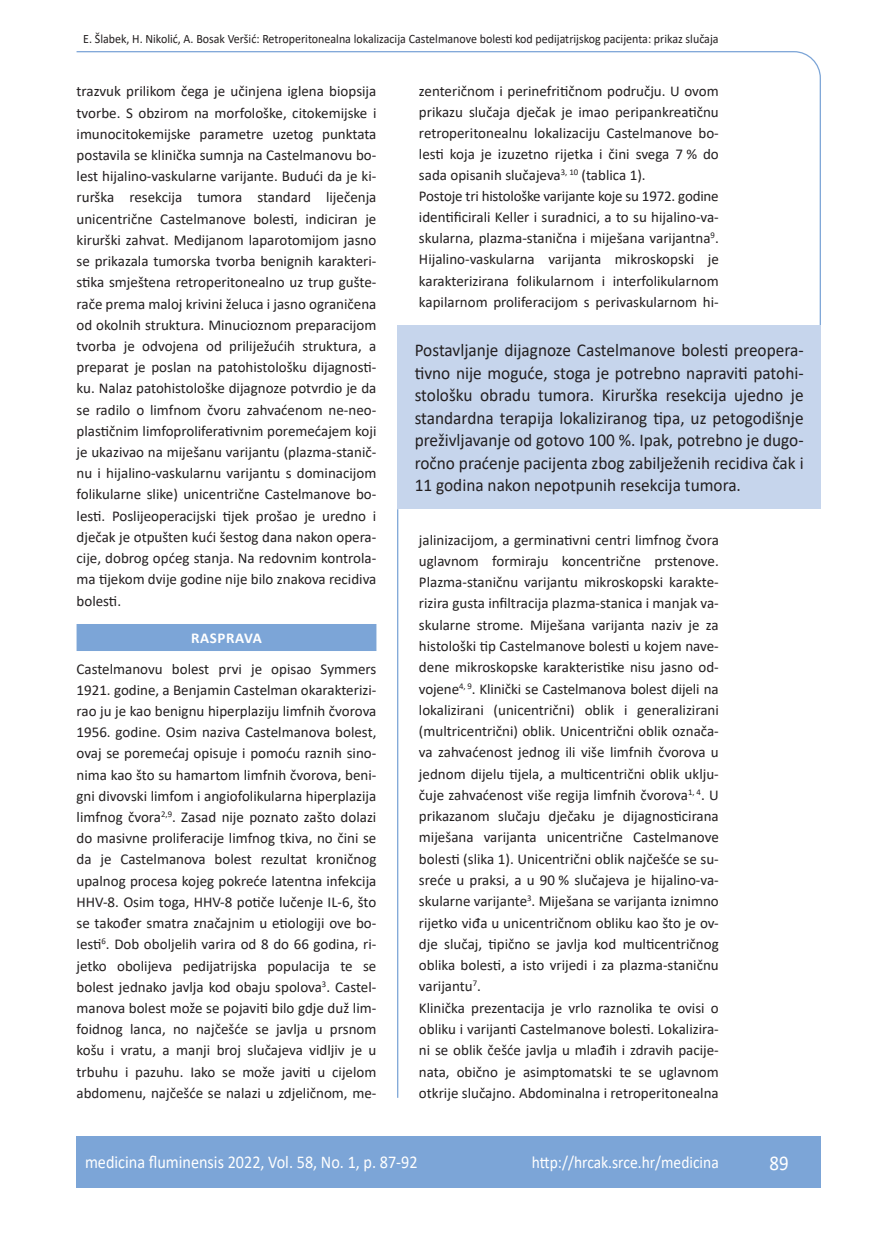
<style>
.page{position:relative;width:872px;height:1234px;background:#fff}
.page>*{position:absolute;margin:0;border:0;box-sizing:border-box;transform-origin:0 0}
.t1{font:21px "Calibri";color:#fff;scale:.9 1}
.anterfile{font:18px/22.5px "Calibri";color:#231f20;text-align:justify;scale:.96 1}
.t2{font:18px "Calibri";color:#fff;scale:.9 1}
.t3{font:17.25px "Calibri";color:#fff;scale:.9 1}
.osnovni_tekst{font:15px/21.1px "Calibri";color:#231f20;text-align:justify}
.naslov_ruler{font:700 15px "Calibri";letter-spacing:.04em;color:#fff}
.glava{font:12.75px "Calibri";color:#231f20;scale:.94 1}
</style>
<div class="page">
<svg style="left:76px;top:51px;width:745px;height:276px"></svg>
<hr style="left:397px;top:509px;width:1px;height:588px;background:#7ca5d7">
<div style="left:77px;top:1135px;width:744px;height:51px;background:#7ca5d7"></div>
<div style="left:77px;top:624px;width:299px;height:27px;background:#7ca5d7"></div>
<div style="left:398px;top:325px;width:422px;height:184px;background:#c6d5ec"></div>
<p class="glava" style="left:83px;top:29px;width:677px">E. Šlabek, H. Nikolić, A. Bosak Veršić: Retroperitonealna lokalizacija Castelmanove bolesti kod pedijatrijskog pacijenta: prikaz slučaja</p>
<p class="osnovni_tekst" style="left:77px;top:80px;width:301px">trazvuk prilikom čega je učinjena iglena biopsija tvorbe. S obzirom na morfološke, citokemijske i imunocitokemijske parametre uzetog punktata postavila se klinička sumnja na Castelmanovu bo&shy;lest hijalino-vaskularne varijante. Budući da je ki&shy;rurška resekcija tumora standard liječenja unicentrične Castelmanove bolesti, indiciran je kirurški zahvat. Medijanom laparotomijom jasno se prikazala tumorska tvorba benignih karakteri&shy;stika smještena retroperitonealno uz trup gušte&shy;rače prema maloj krivini želuca i jasno ograničena od okolnih struktura. Minucioznom preparacijom tvorba je odvojena od priliježućih struktura, a preparat je poslan na patohistološku dijagnosti&shy;ku. Nalaz patohistološke dijagnoze potvrdio je da se radilo o limfnom čvoru zahvaćenom ne-neo&shy;plastičnim limfoproliferativnim poremećajem koji je ukazivao na miješanu varijantu (plazma-stanič&shy;nu i hijalino-vaskularnu varijantu s dominacijom folikularne slike) unicentrične Castelmanove bo&shy;lesti. Poslijeoperacijski tijek prošao je uredno i dječak je otpušten kući šestog dana nakon opera&shy;cije, dobrog općeg stanja. Na redovnim kontrola&shy;ma tijekom dvije godine nije bilo znakova recidiva bolesti.</p>
<p class="naslov_ruler" style="left:191px;top:627px;width:72px">RASPRAVA</p>
<p class="osnovni_tekst" style="left:77px;top:657px;width:301px">Castelmanovu bolest prvi je opisao Symmers 1921. godine, a Benjamin Castelman okarakterizi&shy;rao ju je kao benignu hiperplaziju limfnih čvorova 1956. godine. Osim naziva Castelmanova bolest, ovaj se poremećaj opisuje i pomoću raznih sino&shy;nima kao što su hamartom limfnih čvorova, beni&shy;gni divovski limfom i angiofolikularna hiperplazija limfnog čvora<sup>2,9</sup>. Zasad nije poznato zašto dolazi do masivne proliferacije limfnog tkiva, no čini se da je Castelmanova bolest rezultat kroničnog upalnog procesa kojeg pokreće latentna infekcija HHV-8. Osim toga, HHV-8 potiče lučenje IL-6, što se također smatra značajnim u etiologiji ove bo&shy;lesti<sup>6</sup>. Dob oboljelih varira od 8 do 66 godina, ri&shy;jetko obolijeva pedijatrijska populacija te se bolest jednako javlja kod obaju spolova<sup>3</sup>. Castel&shy;manova bolest može se pojaviti bilo gdje duž lim&shy;foidnog lanca, no najčešće se javlja u prsnom košu i vratu, a manji broj slučajeva vidljiv je u trbuhu i pazuhu. Iako se može javiti u cijelom abdomenu, najčešće se nalazi u zdjeličnom, me-</p>
<p class="osnovni_tekst" style="left:419px;top:80px;width:301px">zenteričnom i perinefritičnom području. U ovom prikazu slučaja dječak je imao peripankreatičnu retroperitonealnu lokalizaciju Castelmanove bo&shy;lesti koja je izuzetno rijetka i čini svega 7 % do sada opisanih slučajeva<sup>3,</sup> <sup>10</sup> (tablica 1).</p>
<p class="osnovni_tekst" style="left:419px;top:185px;width:301px">Postoje tri histološke varijante koje su 1972. godine identificirali Keller i suradnici, a to su hijalino-va&shy;skularna, plazma-stanična i miješana varijantna<sup>9</sup>.<br>Hijalino-vaskularna varijanta mikroskopski je karakterizirana folikularnom i interfolikularnom kapilarnom proliferacijom s perivaskularnom hi-</p>
<p class="anterfile" style="left:415px;top:338px;width:407px">Postavljanje dijagnoze Castelmanove bolesti preopera&shy;tivno nije moguće, stoga je potrebno napraviti patohi&shy;stološku obradu tumora. Kirurška resekcija ujedno je standardna terapija lokaliziranog tipa, uz petogodišnje preživljavanje od gotovo 100 %. Ipak, potrebno je dugo&shy;ročno praćenje pacijenta zbog zabilježenih recidiva čak i 11 godina nakon nepotpunih resekcija tumora.</p>
<p class="osnovni_tekst" style="left:419px;top:528px;width:301px">jalinizacijom, a germinativni centri limfnog čvora uglavnom formiraju koncentrične prstenove.<br>Plazma-staničnu varijantu mikroskopski karakte&shy;rizira gusta infiltracija plazma-stanica i manjak va&shy;skularne strome. Miješana varijanta naziv je za histološki tip Castelmanove bolesti u kojem nave&shy;dene mikroskopske karakteristike nisu jasno od&shy;vojene<sup>4,</sup> <sup>9</sup>. Klinički se Castelmanova bolest dijeli na lokalizirani (unicentrični) oblik i generalizirani (multricentrični) oblik. Unicentrični oblik označa&shy;va zahvaćenost jednog ili više limfnih čvorova u jednom dijelu tijela, a multicentrični oblik uklju&shy;čuje zahvaćenost više regija limfnih čvorova<sup>1,</sup> <sup>4</sup>. U prikazanom slučaju dječaku je dijagnosticirana miješana varijanta unicentrične Castelmanove bolesti (slika 1). Unicentrični oblik najčešće se su&shy;sreće u praksi, a u 90 % slučajeva je hijalino-va&shy;skularne varijante<sup>3</sup>. Miješana se varijanta iznimno rijetko viđa u unicentričnom obliku kao što je ov&shy;dje slučaj, tipično se javlja kod multicentričnog oblika bolesti, a isto vrijedi i za plazma-staničnu varijantu<sup>7</sup>.</p>
<p class="osnovni_tekst" style="left:419px;top:996px;width:301px">Klinička prezentacija je vrlo raznolika te ovisi o obliku i varijanti Castelmanove bolesti. Lokalizira&shy;ni se oblik češće javlja u mlađih i zdravih pacije&shy;nata, obično je asimptomatski te se uglavnom otkrije slučajno. Abdominalna i retroperitonealna</p>
<p class="t2" style="left:85px;top:1149px;width:371px">medicina fluminensis 2022, Vol. 58, No. 1, p. 87-92</p>
<p class="t3" style="left:532px;top:1150px;width:209px">http://hrcak.srce.hr/medicina</p>
<p class="t1" style="left:769px;top:1147px;width:23px">89</p>
</div>
